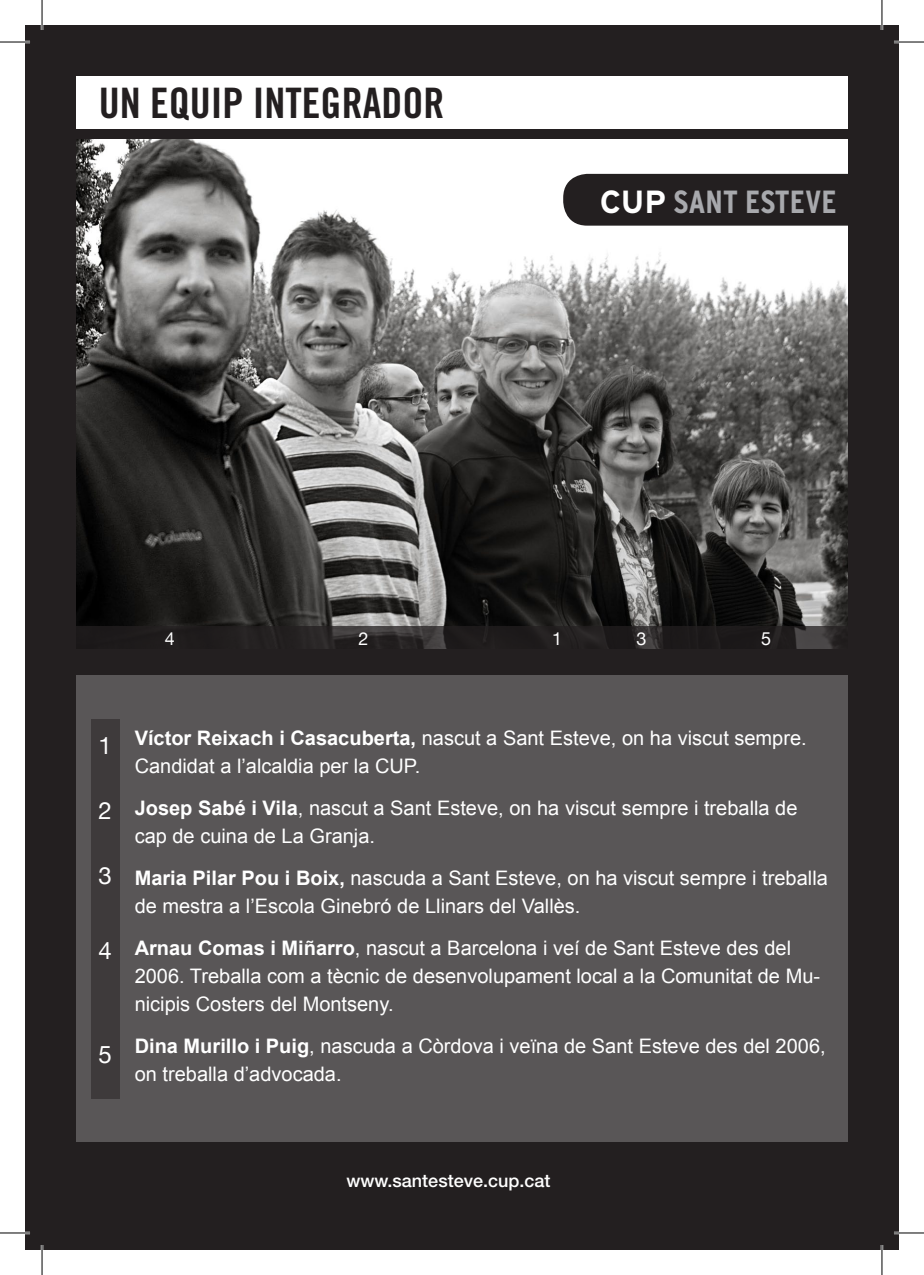
<style>
.page{position:relative;width:924px;height:1275px;background:#fff}
.page>*{position:absolute;margin:0;border:0;box-sizing:border-box;transform-origin:0 0}
.t1{font:42px "Trade Gothic Bold Cond Twenty";color:#231f20}
.t2{font:700 condensed 32px "Interstate";color:#a8a9ad}
.t3{font:24px "Helvetica Neue";color:#fff}
.t4{font:20px/28px "Arial";color:#fff}
.t5{font:500 18px "Helvetica Neue";color:#fff}
.t6{font:18px "Helvetica Neue";color:#fff}
.s1{font-stretch:normal;color:#fff}
.s2{font-weight:700}
</style>
<div class="page">
<div style="left:25px;top:25px;width:873px;height:1225px;background:#231f20"></div>
<div style="left:76px;top:676px;width:771px;height:466px;background:#595657"></div>
<div style="left:76px;top:76px;width:771px;height:52px;background:#fff"></div>
<img style="left:76px;top:139px;width:771px;height:487px">
<div style="left:76px;top:1166px;width:771px;height:33px;background:#231f20"></div>
<div style="left:91px;top:719px;width:28px;height:380px;background:#3e3a3b"></div>
<svg style="left:76px;top:626px;width:771px;height:23px;background:#252222"></svg>
<div style="left:563px;top:174px;width:335px;height:52px;background:#231f20"></div>
<hr style="left:0;top:41px;width:30px;height:2px;background:#fff">
<hr style="left:893px;top:41px;width:30px;height:2px;background:#fff">
<hr style="left:0;top:1231px;width:30px;height:3px;background:#fff">
<hr style="left:893px;top:1231px;width:30px;height:3px;background:#fff">
<hr style="left:41px;top:0;width:2px;height:30px;background:#fff">
<hr style="left:41px;top:1245px;width:2px;height:30px;background:#fff">
<hr style="left:880px;top:0;width:2px;height:30px;background:#fff">
<hr style="left:880px;top:1245px;width:2px;height:30px;background:#fff">
<hr style="left:0;top:42px;width:30px;height:1px;background:#000">
<hr style="left:893px;top:42px;width:30px;height:1px;background:#000">
<hr style="left:0;top:1232px;width:30px;height:1px;background:#000">
<hr style="left:893px;top:1232px;width:30px;height:1px;background:#000">
<hr style="left:42px;top:0;width:1px;height:30px;background:#000">
<hr style="left:42px;top:1245px;width:1px;height:30px;background:#000">
<hr style="left:881px;top:0;width:1px;height:30px;background:#000">
<hr style="left:881px;top:1245px;width:1px;height:30px;background:#000">
<p class="t1" style="left:99px;top:78px;width:347px">UN EQUIP INTEGRADOR</p>
<p class="t2" style="left:599px;top:183px;width:238px"><span class="s1">CUP</span> SANT ESTEVE</p>
<p class="t6" style="left:165px;top:628px;width:12px">4</p>
<p class="t6" style="left:358px;top:628px;width:12px">2</p>
<p class="t6" style="left:551px;top:628px;width:12px">1</p>
<p class="t6" style="left:636px;top:628px;width:12px">3</p>
<p class="t6" style="left:761px;top:628px;width:12px">5</p>
<p class="t3" style="left:98px;top:731px;width:15px">1</p>
<p class="t3" style="left:98px;top:796px;width:15px">2</p>
<p class="t3" style="left:98px;top:861px;width:15px">3</p>
<p class="t3" style="left:98px;top:936px;width:15px">4</p>
<p class="t3" style="left:98px;top:1040px;width:15px">5</p>
<p class="t4" style="left:135px;top:724px;width:673px"><span class="s2">Víctor Reixach i Casacuberta,</span> nascut a Sant Esteve, on ha viscut sempre.<br>Candidat a l’alcaldia per la CUP.</p>
<p class="t4" style="left:135px;top:794px;width:664px"><span class="s2">Josep Sabé i Vila</span>, nascut a Sant Esteve, on ha viscut sempre i treballa de cap de cuina de La Granja.</p>
<p class="t4" style="left:135px;top:864px;width:694px"><span class="s2">Maria Pilar Pou i Boix,</span> nascuda a Sant Esteve, on ha viscut sempre i treballa de mestra a l’Escola Ginebró de Llinars del Vallès.</p>
<p class="t4" style="left:135px;top:934px;width:686px"><span class="s2">Arnau Comas i Miñarro</span>, nascut a Barcelona i veí de Sant Esteve des del<br>2006. Treballa com a tècnic de desenvolupament local a la Comunitat de Mu&shy;nicipis Costers del Montseny.</p>
<p class="t4" style="left:135px;top:1032px;width:692px"><span class="s2">Dina Murillo i Puig</span>, nascuda a Còrdova i veïna de Sant Esteve des del 2006, on treballa d’advocada.</p>
<p class="t5" style="left:346px;top:1169px;width:205px">www.santesteve.cup.cat</p>
</div>
